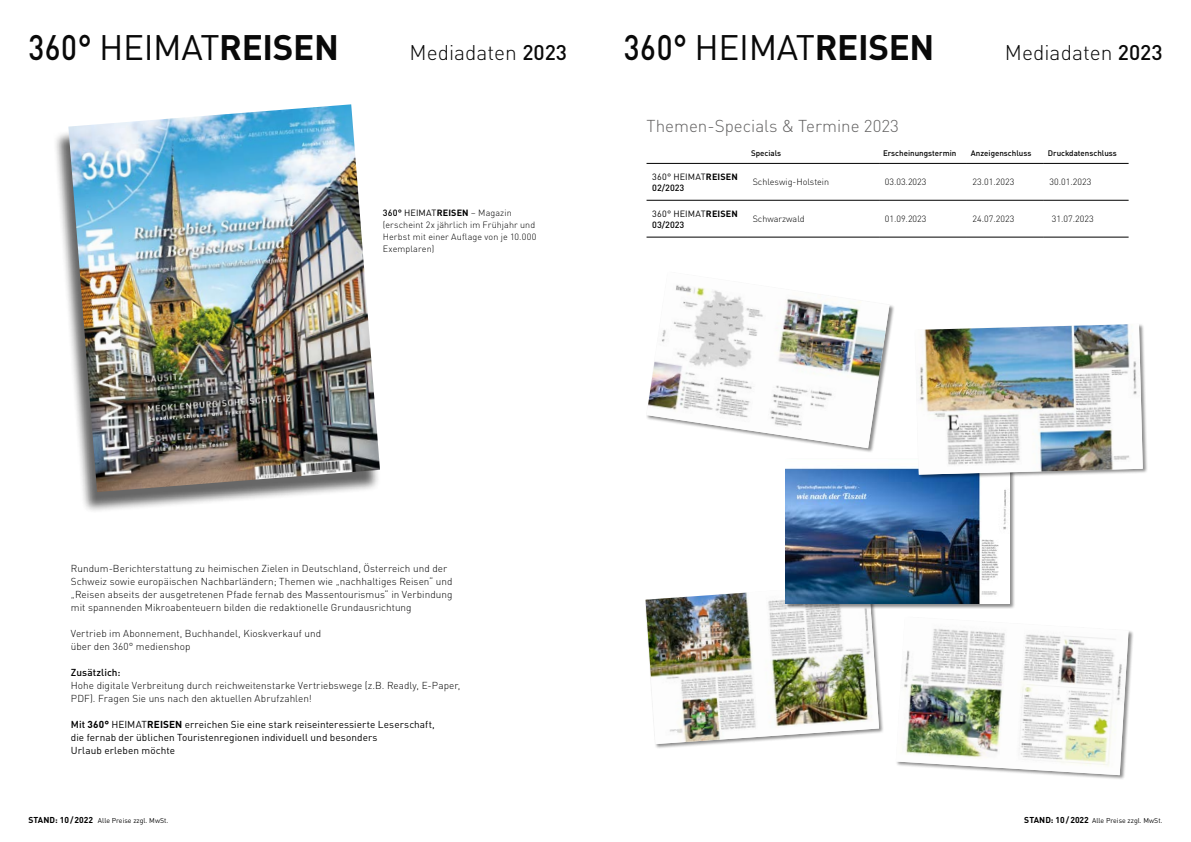
<style>
.page{position:relative;width:1191px;height:842px;background:#fff}
.page>*{position:absolute;margin:0;border:0;box-sizing:border-box;transform-origin:0 0}
.t1{font:35px "DINOT";letter-spacing:-.01em;color:#090909}
.t2{font:300 21px "DINOT";color:#090909}
.t3{font:300 17px "DINOT";color:#646363}
.t4{font:300 10px/13px "DINOT";letter-spacing:.005em;color:#000}
.t5{font:10px/13px "DINOT";letter-spacing:.005em;color:#000}
.t6{font:500 10px "DINOT";letter-spacing:.01em;color:#000}
.t7{font:300 9px/12px "DINOT";letter-spacing:.005em;color:#000}
.t8{font:9px/10.8px "DINOT";letter-spacing:.015em;color:#000}
.t9{font:500 8px "DINOT";color:#000}
.t10{font:7px "DINOT";color:#090909}
.s1{font-weight:500}
.s2{font-weight:700}
.s3{font-weight:400}
.s4{font-weight:700;font-size:8.5px;color:#000}
</style>
<div class="page">
<div style="left:895px;top:616px;width:238px;height:164px;background:#000;opacity:.45"></div>
<img style="left:896px;top:617px;width:232px;height:158px">
<div style="left:645px;top:583px;width:239px;height:166px;background:#000;opacity:.45"></div>
<img style="left:645px;top:584px;width:234px;height:160px">
<div style="left:646px;top:271px;width:248px;height:182px;background:#000;opacity:.45"></div>
<img style="left:646px;top:272px;width:243px;height:176px">
<div style="left:785px;top:458px;width:230px;height:151px;background:#000;opacity:.45"></div>
<img style="left:786px;top:459px;width:224px;height:145px">
<div style="left:914px;top:323px;width:233px;height:157px;background:#000;opacity:.45"></div>
<img style="left:915px;top:324px;width:227px;height:151px">
<hr style="left:646px;top:163px;width:101px;height:1px;background:#000">
<hr style="left:747px;top:163px;width:132px;height:1px;background:#000">
<hr style="left:879px;top:163px;width:88px;height:1px;background:#000">
<hr style="left:967px;top:163px;width:77px;height:1px;background:#000">
<hr style="left:1044px;top:163px;width:84px;height:1px;background:#000">
<hr style="left:646px;top:200px;width:101px;height:1px;background:#000">
<hr style="left:747px;top:200px;width:132px;height:1px;background:#000">
<hr style="left:879px;top:200px;width:88px;height:1px;background:#000">
<hr style="left:967px;top:200px;width:77px;height:1px;background:#000">
<hr style="left:1044px;top:200px;width:84px;height:1px;background:#000">
<hr style="left:646px;top:237px;width:101px;height:1px;background:#000">
<hr style="left:747px;top:237px;width:132px;height:1px;background:#000">
<hr style="left:879px;top:237px;width:88px;height:1px;background:#000">
<hr style="left:967px;top:237px;width:77px;height:1px;background:#000">
<hr style="left:1044px;top:237px;width:84px;height:1px;background:#000">
<div style="left:53px;top:109px;width:327px;height:404px;background:#000;opacity:.6"></div>
<img style="left:68px;top:104px;width:312px;height:388px">
<h1 class="t1" style="left:28px;top:21px;width:312px"><span class="s1">360°</span> HEIMAT<span class="s2">REISEN</span></h1>
<h2 class="t2" style="left:409px;top:37px;width:159px">Mediadaten <span class="s1">2023</span></h2>
<h1 class="t1" style="left:624px;top:21px;width:312px"><span class="s1">360°</span> HEIMAT<span class="s2">REISEN</span></h1>
<h2 class="t2" style="left:1005px;top:37px;width:159px">Mediadaten <span class="s1">2023</span></h2>
<h3 class="t3" style="left:646px;top:113px;width:254px">Themen-Specials &amp; Termine 2023</h3>
<p class="t7" style="left:383px;top:206px;width:155px"><span class="s1">360°</span> <span class="s3">HEIMAT</span><span class="s2">REISEN</span> – Magazin (erscheint 2x jährlich im Frühjahr und<br>Herbst mit einer Auflage von je 10.000<br>Exemplaren)</p>
<p class="t9" style="left:751px;top:147px;width:32px">Specials</p>
<p class="t9" style="left:883px;top:147px;width:75px">Erscheinungstermin</p>
<p class="t9" style="left:971px;top:147px;width:62px">Anzeigenschluss</p>
<p class="t9" style="left:1048px;top:147px;width:71px">Druckdatenschluss</p>
<p class="t8" style="left:652px;top:170px;width:87px">360° HEIMAT<span class="s2">REISEN<br></span><span class="s1">02/2023</span></p>
<p class="t7" style="left:752px;top:175px;width:78px">Schleswig-Holstein</p>
<p class="t7" style="left:884px;top:175px;width:43px">03.03.2023</p>
<p class="t7" style="left:972px;top:175px;width:43px">23.01.2023</p>
<p class="t7" style="left:1049px;top:175px;width:43px">30.01.2023</p>
<p class="t8" style="left:652px;top:207px;width:87px">360° HEIMAT<span class="s2">REISEN<br></span><span class="s1">03/2023</span></p>
<p class="t7" style="left:752px;top:212px;width:54px">Schwarzwald</p>
<p class="t7" style="left:884px;top:212px;width:43px">01.09.2023</p>
<p class="t7" style="left:972px;top:212px;width:43px">24.07.2023</p>
<p class="t7" style="left:1052px;top:212px;width:43px">31.07.2023</p>
<p class="t4" style="left:71px;top:561px;width:383px">Rundum-Berichterstattung zu heimischen Zielen in Deutschland, Österreich und der Schweiz sowie europäischen Nachbarländern; Themen wie „nachhaltiges Reisen“ und „Reisen abseits der ausgetretenen Pfade fernab des Massentourismus“ in Verbindung mit spannenden Mikroabenteuern bilden die redaktionelle Grundausrichtung</p>
<p class="t4" style="left:71px;top:626px;width:252px">Vertrieb im Abonnement, Buchhandel, Kioskverkauf und über den 360° medienshop</p>
<p class="t6" style="left:71px;top:664px;width:51px">Zusätzlich:</p>
<p class="t4" style="left:71px;top:678px;width:391px">Hohe digitale Verbreitung durch reichweitenstarke Vertriebswege (z.B. Readly, E-Paper,<br>PDF). Fragen Sie uns nach den aktuellen Abrufzahlen!</p>
<p class="t5" style="left:71px;top:717px;width:365px"><span class="s1">Mit</span> <span class="s2">360°</span> HEIMAT<span class="s2">REISEN</span> erreichen Sie eine stark reiseinteressierte Leserschaft, die fernab der üblichen Touristenregionen individuell und besonders<br>Urlaub erleben möchte</p>
<p class="t10" style="left:28px;top:815px;width:141px"><span class="s4">STAND: 10/2022</span> Alle Preise zzgl. MwSt.</p>
<p class="t10" style="left:1024px;top:815px;width:140px"><span class="s4">STAND: 10/2022</span> Alle Preise zzgl. MwSt.</p>
</div>
